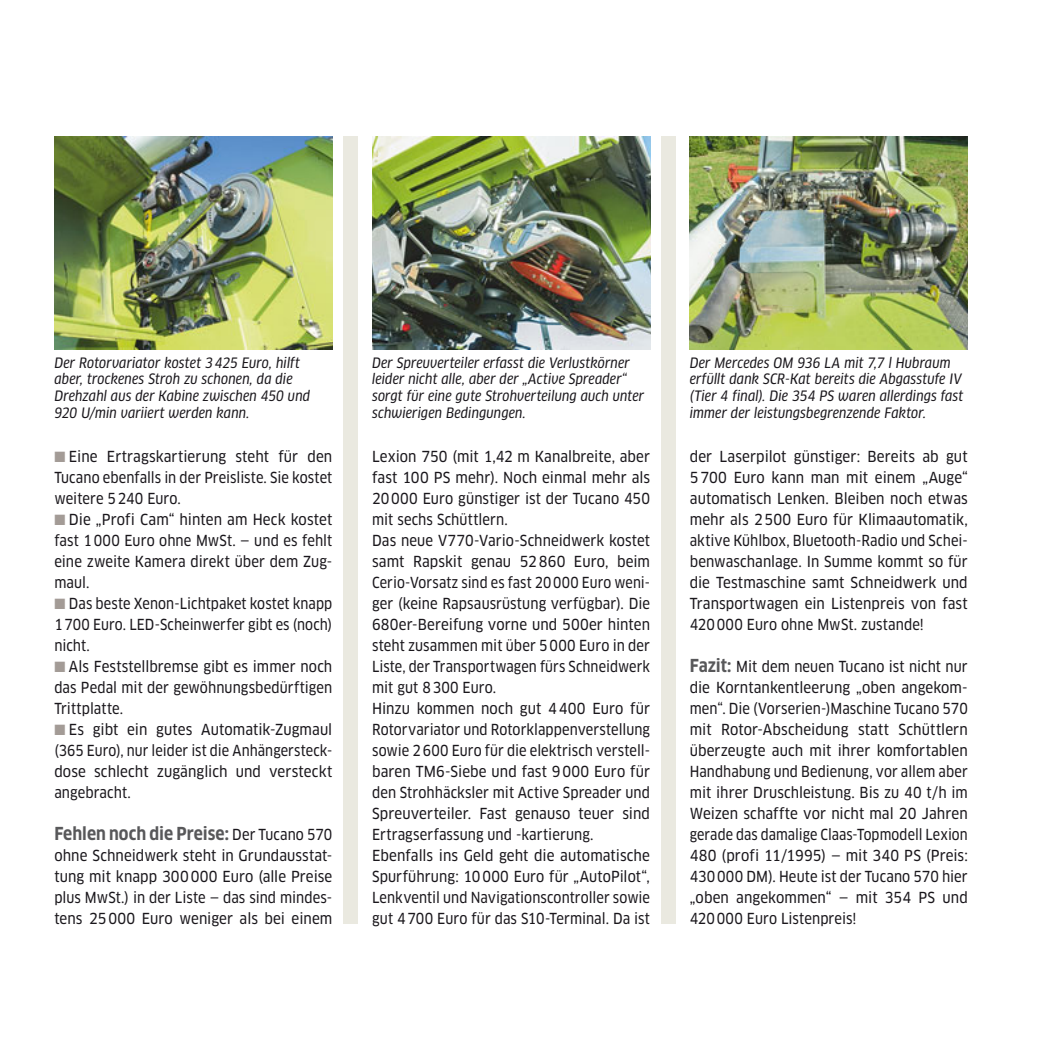
<style>
.page{position:relative;width:1042px;height:1052px;background:#fff}
.page>*{position:absolute;margin:0;border:0;box-sizing:border-box;transform-origin:0 0}
.t1{font:700 condensed 17.5px "Clan OT";color:#58585a;scale:.96 1}
.t2{font:14.88px/21px "Clan OT Narrow News";letter-spacing:.005em;color:#1a171c;text-align:justify}
.t3{font:14.88px/21px "Clan OT Narrow News";letter-spacing:.005em;color:#1a171c;text-align:justify;scale:.96 1}
.t4{font:italic 14px/16.6px "Clan OT Narr News";letter-spacing:.01em;color:#1a171c;scale:.95 1}
.s1{color:#a39b96}
.s2{font-family:"Clan OT Narrow News";font-weight:400;font-stretch:normal;font-size:14.88px;color:#1a171c}
.s3{font-family:"Clan OT";font-weight:700;font-stretch:condensed;font-size:17.5px;color:#58585a}
</style>
<div class="page">
<div style="left:661px;top:137px;width:14px;height:787px;background:#eae9e0"></div>
<div style="left:343px;top:137px;width:15px;height:787px;background:#eae9e0"></div>
<img style="left:54px;top:137px;width:278px;height:213px">
<img style="left:372px;top:137px;width:278px;height:213px">
<img style="left:689px;top:137px;width:278px;height:213px">
<p class="t4" style="left:54px;top:355px;width:271px">Der Rotorvariator kostet 3 425 Euro, hilft aber, trockenes Stroh zu schonen, da die Drehzahl aus der Kabine zwischen 450 und 920 U/min variiert werden kann.</p>
<p class="t4" style="left:689px;top:355px;width:289px">Der Mercedes OM 936 LA mit 7,7 l Hubraum erfüllt dank SCR-Kat bereits die Abgasstufe IV (Tier 4 final). Die 354 PS waren allerdings fast immer der leistungsbegrenzende Faktor.</p>
<p class="t4" style="left:372px;top:355px;width:288px">Der Spreuverteiler erfasst die Verlustkörner leider nicht alle, aber der „Active Spreader“ sorgt für eine gute Strohverteilung auch unter schwierigen Bedingungen.</p>
<p class="t2" style="left:54px;top:447px;width:279px"><span class="s1">■</span> Eine Ertragskartierung steht für den Tucano ebenfalls in der Preisliste. Sie kostet weitere 5 240 Euro.</p>
<p class="t2" style="left:54px;top:510px;width:279px"><span class="s1">■</span> Die „Profi Cam“ hinten am Heck kostet fast 1 000 Euro ohne MwSt. — und es fehlt eine zweite Kamera direkt über dem Zug&shy;maul.</p>
<p class="t3" style="left:54px;top:594px;width:291px"><span class="s1">■</span> Das beste Xenon-Lichtpaket kostet knapp 1 700 Euro. LED-Scheinwerfer gibt es (noch) nicht.</p>
<p class="t2" style="left:54px;top:657px;width:279px"><span class="s1">■</span> Als Feststellbremse gibt es immer noch das Pedal mit der gewöhnungsbedürftigen Trittplatte.</p>
<p class="t2" style="left:54px;top:720px;width:279px"><span class="s1">■</span> Es gibt ein gutes Automatik-Zugmaul (365 Euro), nur leider ist die Anhängersteck&shy;dose schlecht zugänglich und versteckt angebracht.</p>
<p class="t1" style="left:54px;top:827px;width:291px">Fehlen noch die Preise: <span class="s2">Der Tucano 570</span></p>
<p class="t2" style="left:54px;top:846px;width:279px">ohne Schneidwerk steht in Grundausstat&shy;tung mit knapp 300 000 Euro (alle Preise plus MwSt.) in der Liste — das sind mindes&shy;tens 25 000 Euro weniger als bei einem</p>
<p class="t2" style="left:372px;top:447px;width:279px;text-align:left">Lexion 750 (mit 1,42 m Kanalbreite, aber fast 100 PS mehr). Noch einmal mehr als 20 000 Euro günstiger ist der Tucano 450 mit sechs Schüttlern.<br>Das neue V770-Vario-Schneidwerk kostet samt Rapskit genau 52 860 Euro, beim Cerio-Vorsatz sind es fast 20 000 Euro weni&shy;ger (keine Rapsausrüstung verfügbar). Die 680er-Bereifung vorne und 500er hinten steht zusammen mit über 5 000 Euro in der Liste, der Transportwagen fürs Schneidwerk mit gut 8 300 Euro.<br>Hinzu kommen noch gut 4 400 Euro für Rotorvariator und Rotorklappenverstellung sowie 2 600 Euro für die elektrisch verstell&shy;baren TM6-Siebe und fast 9 000 Euro für den Strohhäcksler mit Active Spreader und Spreuverteiler. Fast genauso teuer sind Ertragserfassung und -kartierung.<br>Ebenfalls ins Geld geht die automatische Spurführung: 10 000 Euro für „AutoPilot“, Lenkventil und Navigationscontroller sowie gut 4 700 Euro für das S10-Terminal. Da ist</p>
<p class="t2" style="left:689px;top:447px;width:279px">der Laserpilot günstiger: Bereits ab gut 5 700 Euro kann man mit einem „Auge“ automatisch Lenken. Bleiben noch etwas mehr als 2 500 Euro für Klimaautomatik, aktive Kühlbox, Bluetooth-Radio und Schei&shy;benwaschanlage. In Summe kommt so für die Testmaschine samt Schneidwerk und Transportwagen ein Listenpreis von fast 420 000 Euro ohne MwSt. zustande!</p>
<p class="t2" style="left:689px;top:657px;width:279px"><span class="s3">Fazit:</span> Mit dem neuen Tucano ist nicht nur die Korntankentleerung „oben angekom&shy;men“. Die (Vorserien-)Maschine Tucano 570 mit Rotor-Abscheidung statt Schüttlern überzeugte auch mit ihrer komfortablen Handhabung und Bedienung, vor allem aber mit ihrer Druschleistung. Bis zu 40 t/h im Weizen schaffte vor nicht mal 20 Jahren gerade das damalige Claas-Topmodell Lexion 480 (profi 11/1995) — mit 340 PS (Preis:<br>430 000 DM). Heute ist der Tucano 570 hier „oben angekommen“ — mit 354 PS und 420 000 Euro Listenpreis!</p>
</div>
